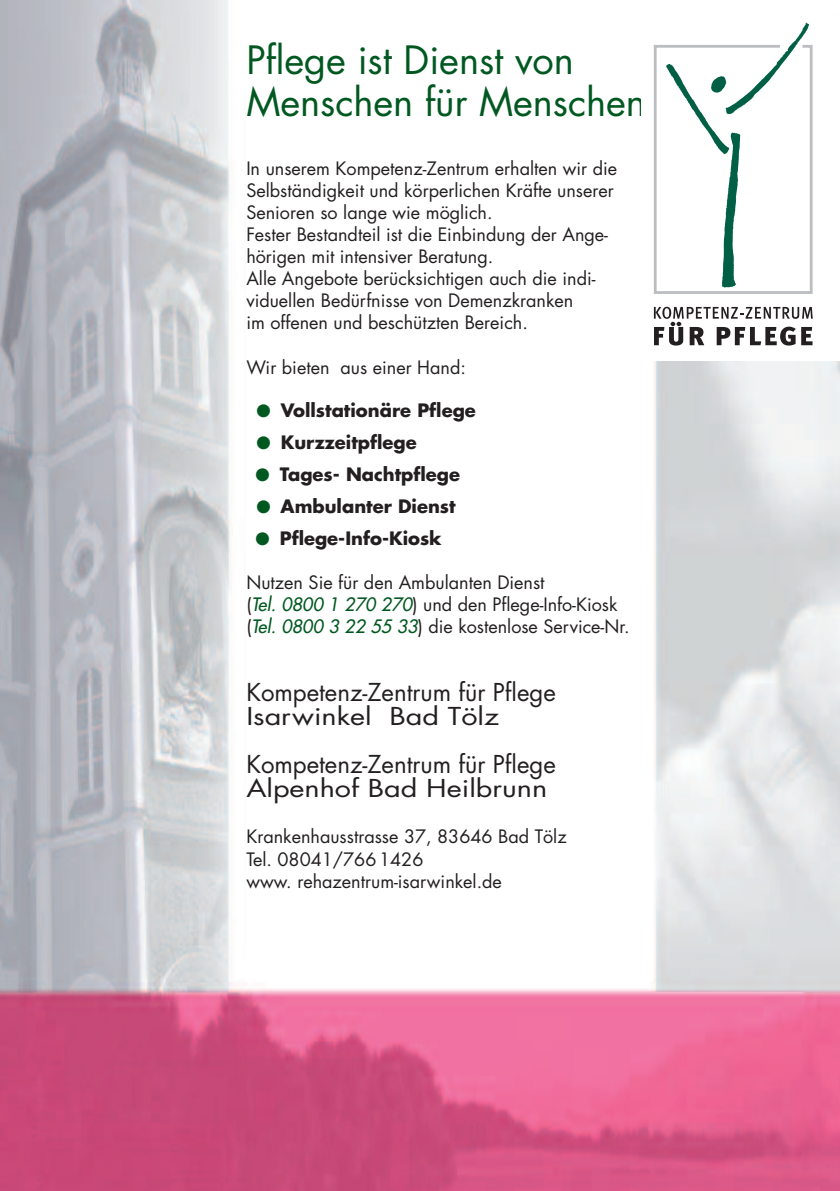
<style>
.page{position:relative;width:840px;height:1191px;background:#fff}
.page>*{position:absolute;margin:0;border:0;box-sizing:border-box;transform-origin:0 0}
.t1{font:38px/42px "Futura";color:#005820}
.t2{font:24px/24px "Futura";color:#231f20}
.t3{font:18px/22px "Futura";color:#231f20}
.t4{font:700 18px "Futura";color:#231f20}
.s1{color:#005820}
.s2{font-style:italic;color:#005820}
</style>
<div class="page">
<img style="left:0;top:0;width:839px;height:1191px">
<img style="left:648px;top:362px;width:191px;height:629px">
<div style="left:246px;top:43px;width:406px;height:939px;background:#fff"></div>
<div style="left:640px;top:17px;width:199px;height:344px;background:#fff"></div>
<svg style="left:653px;top:43px;width:159px;height:251px"></svg>
<svg style="left:653px;top:307px;width:159px;height:38px"></svg>
<h1 class="t1" style="left:246px;top:43px;width:401px">Pflege ist Dienst von<br>Menschen für Menschen</h1>
<p class="t3" style="left:246px;top:159px;width:372px">In unserem Kompetenz-Zentrum erhalten wir die Selbständigkeit und körperlichen Kräfte unserer Senioren so lange wie möglich.<br>Fester Bestandteil ist die Einbindung der Ange&shy;hörigen mit intensiver Beratung.<br>Alle Angebote berücksichtigen auch die indi&shy;viduellen Bedürfnisse von Demenzkranken<br>im offenen und beschützten Bereich.</p>
<p class="t3" style="left:246px;top:358px;width:221px">Wir bieten aus einer Hand:</p>
<p class="t4" style="left:256px;top:402px;width:221px"><span class="s1">●</span> Vollstationäre Pflege</p>
<p class="t4" style="left:256px;top:434px;width:162px"><span class="s1">●</span> Kurzzeitpflege</p>
<p class="t4" style="left:255px;top:466px;width:206px"><span class="s1">●</span> Tages- Nachtpflege</p>
<p class="t4" style="left:256px;top:498px;width:201px"><span class="s1">●</span> Ambulanter Dienst</p>
<p class="t4" style="left:255px;top:530px;width:187px"><span class="s1">●</span> Pflege-Info-Kiosk</p>
<p class="t3" style="left:246px;top:573px;width:385px">Nutzen Sie für den Ambulanten Dienst<br>(<span class="s2">Tel. 0800 1 270 270</span>) und den Pflege-Info-Kiosk (<span class="s2">Tel. 0800 3 22 55 33</span>) die kostenlose Service-Nr.</p>
<h2 class="t2" style="left:246px;top:682px;width:311px">Kompetenz-Zentrum für Pflege<br>Isarwinkel Bad Tölz</h2>
<h2 class="t2" style="left:246px;top:754px;width:311px">Kompetenz-Zentrum für Pflege<br>Alpenhof Bad Heilbrunn</h2>
<p class="t3" style="left:246px;top:827px;width:322px">Krankenhausstrasse 37, 83646 Bad Tölz<br>Tel. 08041/7661426<br>www. rehazentrum-isarwinkel.de</p>
</div>
